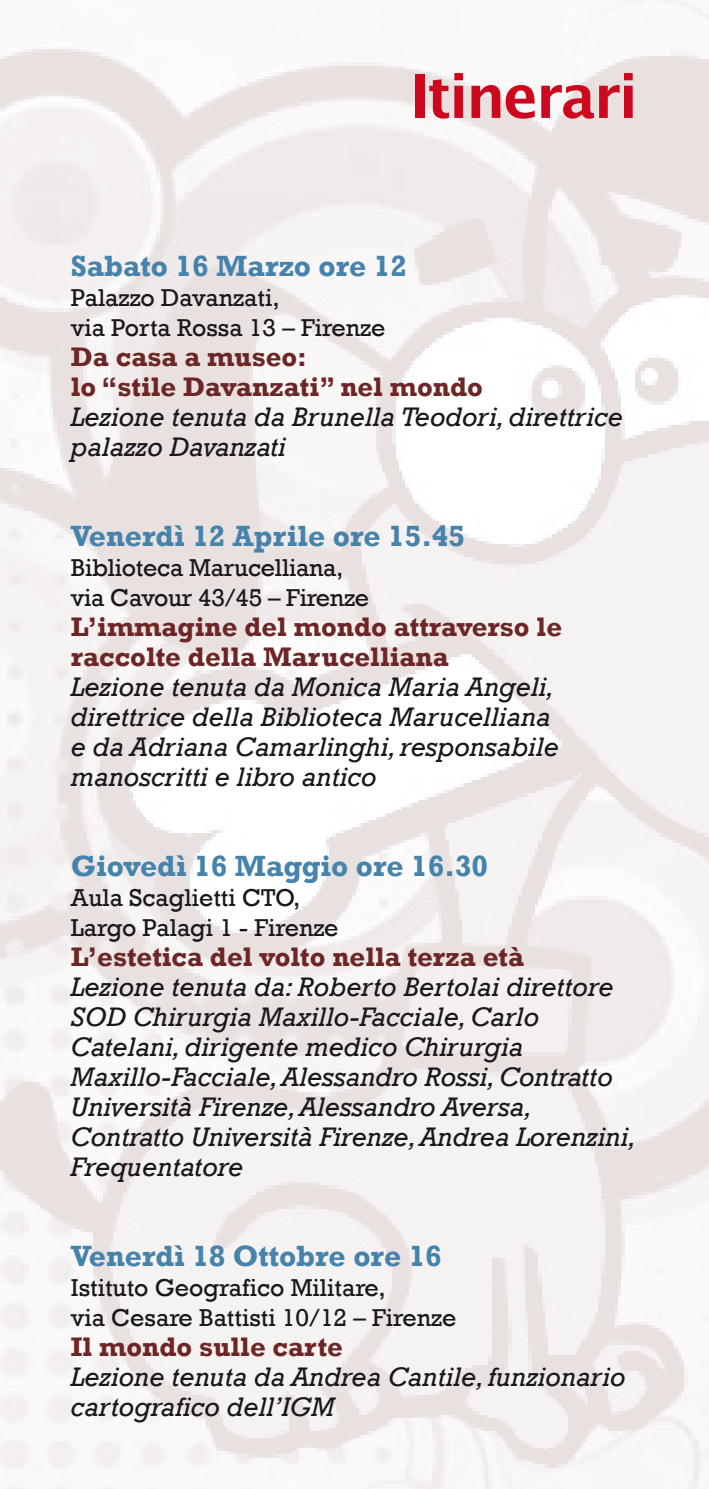
<style>
.page{position:relative;width:709px;height:1489px;background:#fff}
.page>*{position:absolute;margin:0;border:0;box-sizing:border-box;transform-origin:0 0}
.t1{font:700 60px "Lucida Grande";letter-spacing:-.04em;color:#cd071e}
.t2{font:700 30px "Rockwell";color:#4583ac}
.t3{font:italic 27.5px/30px "Rockwell";color:#1a171c}
.t4{font:700 27.5px/30px "Rockwell";color:#6d2525}
.t5{font:25px/30px "Rockwell";color:#1a171c}
</style>
<div class="page">
<img style="left:0;top:0;width:709px;height:1488px">
<h1 class="t1" style="left:409px;top:48px;width:230px">Itinerari</h1>
<p class="t2" style="left:71px;top:247px;width:337px">Sabato 16 Marzo ore 12</p>
<p class="t5" style="left:71px;top:282px;width:316px">Palazzo Davanzati,<br>via Porta Rossa 13 – Firenze</p>
<p class="t4" style="left:71px;top:341px;width:413px">Da casa a museo:<br>lo “stile Davanzati” nel mondo</p>
<p class="t3" style="left:71px;top:402px;width:553px">Lezione tenuta da Brunella Teodori, direttrice palazzo Davanzati</p>
<p class="t2" style="left:71px;top:517px;width:396px">Venerdì 12 Aprile ore 15.45</p>
<p class="t5" style="left:71px;top:552px;width:299px">Biblioteca Marucelliana, via Cavour 43/45 – Firenze</p>
<p class="t4" style="left:71px;top:611px;width:493px">L’immagine del mondo attraverso le raccolte della Marucelliana</p>
<p class="t3" style="left:71px;top:672px;width:489px">Lezione tenuta da Monica Maria Angeli, direttrice della Biblioteca Marucelliana e da Adriana Camarlinghi, responsabile manoscritti e libro antico</p>
<p class="t2" style="left:71px;top:847px;width:419px">Giovedì 16 Maggio ore 16.30</p>
<p class="t5" style="left:71px;top:882px;width:269px">Aula Scaglietti CTO,<br>Largo Palagi 1 - Firenze</p>
<p class="t4" style="left:71px;top:941px;width:454px">L’estetica del volto nella terza età</p>
<p class="t3" style="left:71px;top:972px;width:567px">Lezione tenuta da: Roberto Bertolai direttore SOD Chirurgia Maxillo-Facciale, Carlo Catelani, dirigente medico Chirurgia Maxillo-Facciale, Alessandro Rossi, Contratto Università Firenze, Alessandro Aversa, Contratto Università Firenze, Andrea Lorenzini, Frequentatore</p>
<p class="t2" style="left:71px;top:1237px;width:372px">Venerdì 18 Ottobre ore 16</p>
<p class="t5" style="left:71px;top:1272px;width:387px">Istituto Geografico Militare,<br>via Cesare Battisti 10/12 – Firenze</p>
<p class="t4" style="left:71px;top:1331px;width:273px">Il mondo sulle carte</p>
<p class="t3" style="left:71px;top:1362px;width:556px">Lezione tenuta da Andrea Cantile, funzionario cartografico dell’IGM</p>
</div>
